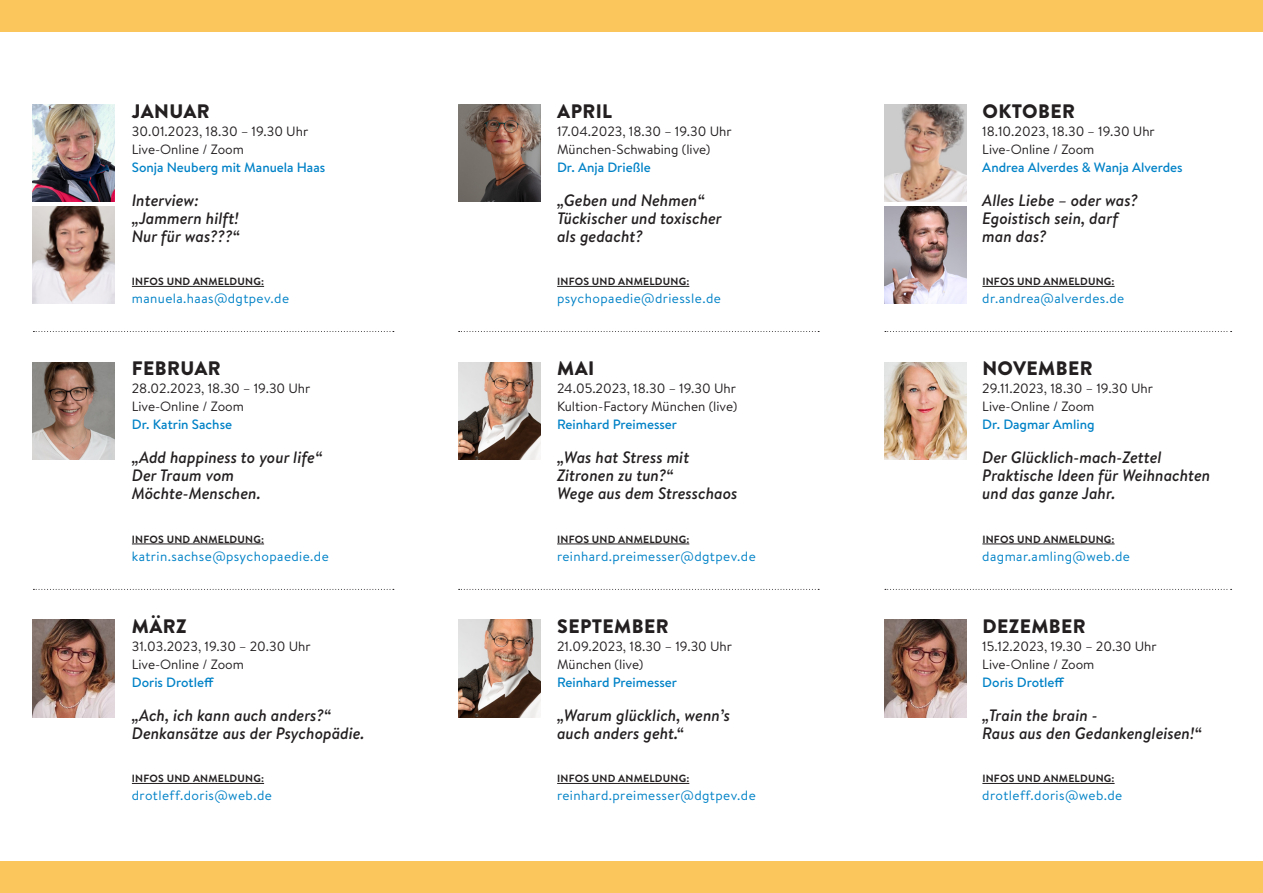
<style>
.page{position:relative;width:1263px;height:893px;background:#fff}
.page>*{position:absolute;margin:0;border:0;box-sizing:border-box;transform-origin:0 0}
.t1{font:900 19.5px "Brandon Text";letter-spacing:.02em;color:#231f20}
.t2{font:italic 500 16.5px/18px "Brandon Text";color:#231f20}
.t3{font:13.5px/18px "Brandon Text";color:#231f20}
.t4{font:13.5px "Brandon Text";letter-spacing:.03em;color:#0082c7}
.t5{font:700 10.5px "Brandon Text";letter-spacing:.02em;color:#231f20}
.s1{font-weight:500;color:#0082c7}
</style>
<div class="page">
<div style="left:0;top:0;width:1263px;height:32px;background:#fbc75d"></div>
<div style="left:0;top:861px;width:1263px;height:32px;background:#fbc75d"></div>
<hr style="left:132px;top:286px;width:132px;height:1px;background:#231f20">
<hr style="left:132px;top:544px;width:132px;height:1px;background:#231f20">
<hr style="left:132px;top:783px;width:132px;height:1px;background:#231f20">
<hr style="left:557px;top:286px;width:132px;height:1px;background:#231f20">
<hr style="left:557px;top:544px;width:132px;height:1px;background:#231f20">
<hr style="left:557px;top:783px;width:132px;height:1px;background:#231f20">
<hr style="left:982px;top:286px;width:132px;height:1px;background:#231f20">
<hr style="left:982px;top:544px;width:132px;height:1px;background:#231f20">
<hr style="left:982px;top:783px;width:132px;height:1px;background:#231f20">
<svg style="left:33px;top:331px;width:361px;height:1px"></svg>
<svg style="left:459px;top:331px;width:360px;height:1px"></svg>
<svg style="left:885px;top:331px;width:346px;height:1px"></svg>
<svg style="left:33px;top:589px;width:361px;height:1px"></svg>
<svg style="left:459px;top:589px;width:360px;height:1px"></svg>
<svg style="left:885px;top:589px;width:346px;height:1px"></svg>
<img style="left:33px;top:104px;width:82px;height:98px">
<img style="left:884px;top:104px;width:82px;height:98px">
<img style="left:458px;top:104px;width:82px;height:98px">
<img style="left:458px;top:362px;width:82px;height:98px">
<img style="left:33px;top:362px;width:82px;height:98px">
<img style="left:33px;top:620px;width:82px;height:97px">
<img style="left:884px;top:362px;width:82px;height:98px">
<img style="left:884px;top:620px;width:82px;height:97px">
<img style="left:33px;top:206px;width:82px;height:98px">
<img style="left:884px;top:206px;width:82px;height:98px">
<img style="left:458px;top:620px;width:82px;height:97px">
<p class="t1" style="left:132px;top:97px;width:79px">JANUAR</p>
<p class="t3" style="left:132px;top:122px;width:195px">30.01.2023, 18.30 – 19.30 Uhr<br>Live-Online / Zoom<br><span class="s1">Sonja Neuberg mit Manuela Haas</span></p>
<p class="t2" style="left:132px;top:191px;width:68px">Interview:</p>
<p class="t2" style="left:132px;top:209px;width:108px">„Jammern hilft!</p>
<p class="t2" style="left:132px;top:227px;width:109px">Nur für was???“</p>
<p class="t5" style="left:132px;top:274px;width:134px">INFOS UND ANMELDUNG:</p>
<p class="t4" style="left:132px;top:289px;width:159px">manuela.haas@dgtpev.de</p>
<p class="t1" style="left:132px;top:355px;width:90px">FEBRUAR</p>
<p class="t3" style="left:132px;top:379px;width:180px">28.02.2023, 18.30 – 19.30 Uhr<br>Live-Online / Zoom<br><span class="s1">Dr. Katrin Sachse</span></p>
<p class="t2" style="left:132px;top:448px;width:192px">„Add happiness to your life“</p>
<p class="t2" style="left:132px;top:466px;width:130px">Der Traum vom<br>Möchte-Menschen.</p>
<p class="t5" style="left:132px;top:532px;width:134px">INFOS UND ANMELDUNG:</p>
<p class="t4" style="left:132px;top:547px;width:199px">katrin.sachse@psychopaedie.de</p>
<p class="t1" style="left:132px;top:612px;width:56px">MÄRZ</p>
<p class="t3" style="left:132px;top:637px;width:180px">31.03.2023, 19.30 – 20.30 Uhr<br>Live-Online / Zoom<br><span class="s1">Doris Drotleff</span></p>
<p class="t2" style="left:132px;top:706px;width:201px">„Ach, ich kann auch anders?“</p>
<p class="t2" style="left:132px;top:724px;width:234px">Denkansätze aus der Psychopädie.</p>
<p class="t5" style="left:132px;top:771px;width:134px">INFOS UND ANMELDUNG:</p>
<p class="t4" style="left:132px;top:786px;width:142px">drotleff.doris@web.de</p>
<p class="t1" style="left:557px;top:97px;width:57px">APRIL</p>
<p class="t3" style="left:557px;top:122px;width:176px">17.04.2023, 18.30 – 19.30 Uhr<br>München-Schwabing (live)<br><span class="s1">Dr. Anja Drießle</span></p>
<p class="t2" style="left:557px;top:191px;width:149px">„Geben und Nehmen“</p>
<p class="t2" style="left:557px;top:209px;width:166px">Tückischer und toxischer als gedacht?</p>
<p class="t5" style="left:557px;top:274px;width:134px">INFOS UND ANMELDUNG:</p>
<p class="t4" style="left:557px;top:289px;width:165px">psychopaedie@driessle.de</p>
<p class="t1" style="left:557px;top:355px;width:39px">MAI</p>
<p class="t3" style="left:557px;top:379px;width:182px;text-align:justify">24.05.2023, 18.30 – 19.30 Uhr Kultion-Factory München (live)<br><span class="s1">Reinhard Preimesser</span></p>
<p class="t2" style="left:557px;top:448px;width:182px">„Was hat Stress mit<br>Zitronen zu tun?“<br>Wege aus dem Stresschaos</p>
<p class="t5" style="left:557px;top:532px;width:134px">INFOS UND ANMELDUNG:</p>
<p class="t4" style="left:557px;top:547px;width:200px">reinhard.preimesser@dgtpev.de</p>
<p class="t1" style="left:557px;top:612px;width:113px">SEPTEMBER</p>
<p class="t3" style="left:557px;top:637px;width:177px">21.09.2023, 18.30 – 19.30 Uhr<br>München (live)<br><span class="s1">Reinhard Preimesser</span></p>
<p class="t2" style="left:557px;top:706px;width:175px">„Warum glücklich, wenn’s auch anders geht.“</p>
<p class="t5" style="left:557px;top:771px;width:134px">INFOS UND ANMELDUNG:</p>
<p class="t4" style="left:557px;top:786px;width:200px">reinhard.preimesser@dgtpev.de</p>
<p class="t1" style="left:982px;top:97px;width:94px">OKTOBER</p>
<p class="t3" style="left:982px;top:122px;width:202px">18.10.2023, 18.30 – 19.30 Uhr<br>Live-Online / Zoom<br><span class="s1">Andrea Alverdes &amp; Wanja Alverdes</span></p>
<p class="t2" style="left:982px;top:191px;width:157px">Alles Liebe – oder was?</p>
<p class="t2" style="left:982px;top:209px;width:138px">Egoistisch sein, darf man das?</p>
<p class="t5" style="left:982px;top:274px;width:134px">INFOS UND ANMELDUNG:</p>
<p class="t4" style="left:982px;top:289px;width:143px">dr.andrea@alverdes.de</p>
<p class="t1" style="left:982px;top:355px;width:112px">NOVEMBER</p>
<p class="t3" style="left:982px;top:379px;width:172px">29.11.2023, 18.30 – 19.30 Uhr<br>Live-Online / Zoom<br><span class="s1">Dr. Dagmar Amling</span></p>
<p class="t2" style="left:982px;top:448px;width:181px">Der Glücklich-mach-Zettel</p>
<p class="t2" style="left:982px;top:466px;width:230px">Praktische Ideen für Weihnachten und das ganze Jahr.</p>
<p class="t5" style="left:982px;top:532px;width:134px">INFOS UND ANMELDUNG:</p>
<p class="t4" style="left:982px;top:547px;width:149px">dagmar.amling@web.de</p>
<p class="t1" style="left:982px;top:612px;width:105px">DEZEMBER</p>
<p class="t3" style="left:982px;top:637px;width:176px">15.12.2023, 19.30 – 20.30 Uhr<br>Live-Online / Zoom<br><span class="s1">Doris Drotleff</span></p>
<p class="t2" style="left:982px;top:706px;width:117px">„Train the brain -</p>
<p class="t2" style="left:982px;top:724px;width:221px">Raus aus den Gedankengleisen!“</p>
<p class="t5" style="left:982px;top:771px;width:134px">INFOS UND ANMELDUNG:</p>
<p class="t4" style="left:982px;top:786px;width:142px">drotleff.doris@web.de</p>
</div>
